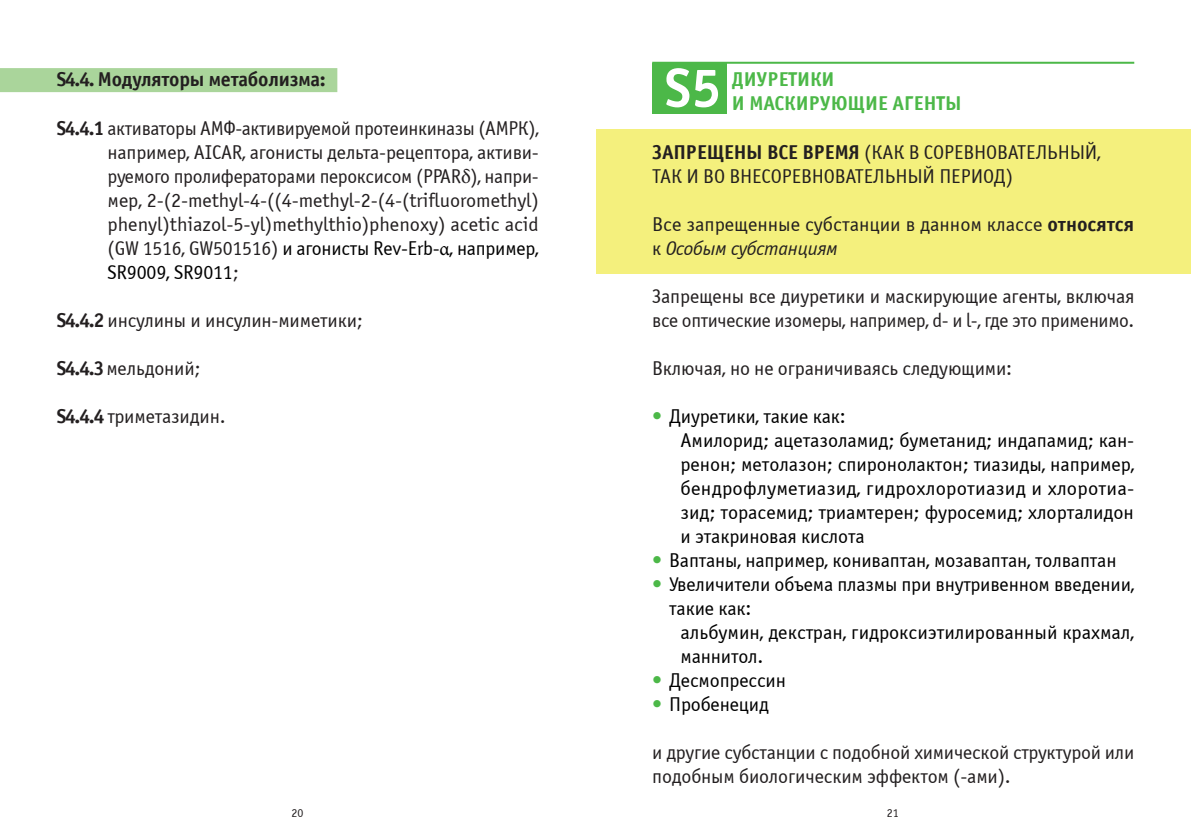
<style>
.page{position:relative;width:1191px;height:840px;background:#fff}
.page>*{position:absolute;margin:0;border:0;box-sizing:border-box;transform-origin:0 0}
.t1{font:700 54.6px "Officina Sans Win C";color:#fff}
.t2{font:20px/24px "Officina Sans Win C";letter-spacing:-.01em;color:#231f20}
.t3{font:20px/24px "Officina Sans Win C";letter-spacing:-.005em;color:#000}
.t4{font:700 20px "Officina Sans Win C";letter-spacing:-.01em;color:#231f20}
.t5{font:700 20px/24px "Officina Sans Win C";color:#4cb848}
.t6{font:12px "Officina Sans Win C";color:#231f20}
.s1{font-weight:700}
.s2{font-family:"Minion Pro"}
.s3{color:#000}
.s4{font-family:"Minion Pro";color:#000}
.s5{font-style:italic}
.s6{color:#4cb848}
</style>
<div class="page">
<div style="left:596px;top:129px;width:595px;height:144px;background:#f4f07d"></div>
<div style="left:652px;top:63px;width:74px;height:51px;background:#4cb848"></div>
<div style="left:0;top:68px;width:337px;height:24px;background:#aad59b"></div>
<hr style="left:652px;top:62px;width:482px;height:2px;background:#4cb848">
<p class="t4" style="left:57px;top:68px;width:270px">S4.4. Модуляторы метаболизма:</p>
<p class="t2" style="left:108px;top:116px;width:433px;text-align:justify;text-indent:-51px"><span class="s1">S4.4.1</span> активаторы АМФ-активируемой протеинкиназы (АМРК), например, AICAR, агонисты дельта-рецептора, активи&shy;руемого пролифераторами пероксисом (PPAR<span class="s2">δ</span>), напри&shy;мер, 2-(2-methyl-4-((4-methyl-2-(4-(trifluoromethyl) phenyl)thiazol-5-yl)methylthio)phenoxy) acetic acid (GW 1516, GW501516) <span class="s3">и агонисты Rev-Erb-</span><span class="s4">α</span><span class="s3">, например, SR9009, SR9011</span>;</p>
<p class="t2" style="left:57px;top:308px;width:308px"><span class="s1">S4.4.2</span> инсулины и инсулин-миметики;</p>
<p class="t2" style="left:57px;top:356px;width:145px"><span class="s1">S4.4.3</span> мельдоний;</p>
<p class="t2" style="left:57px;top:404px;width:170px"><span class="s1">S4.4.4</span> триметазидин.</p>
<h1 class="t1" style="left:665px;top:57px;width:58px">S5</h1>
<p class="t5" style="left:732px;top:68px;width:231px">ДИУРЕТИКИ<br>И МАСКИРУЮЩИЕ АГЕНТЫ</p>
<p class="t2" style="left:652px;top:140px;width:450px"><span class="s1">ЗАПРЕЩЕНЫ ВСЕ ВРЕМЯ</span> (КАК В СОРЕВНОВАТЕЛЬНЫЙ,<br>ТАК И ВО ВНЕСОРЕВНОВАТЕЛЬНЫЙ ПЕРИОД)</p>
<p class="t2" style="left:652px;top:212px;width:483px">Все запрещенные субстанции в данном классе <span class="s1">относятся </span>к <span class="s5">Особым субстанциям</span></p>
<p class="t2" style="left:652px;top:284px;width:484px">Запрещены все диуретики и маскирующие агенты, включая все оптические изомеры, например, d- и l-, где это применимо.</p>
<p class="t2" style="left:652px;top:356px;width:361px">Включая, но не ограничиваясь следующими:</p>
<p class="t3" style="left:680px;top:404px;width:455px;text-indent:-28px"><span class="s6">•</span> Диуретики, такие как:<br>Амилорид; ацетазоламид; буметанид; индапамид; кан&shy;ренон; метолазон; спиронолактон; тиазиды, например, бендрофлуметиазид, гидрохлоротиазид и хлоротиа&shy;зид; торасемид; триамтерен; фуросемид; хлорталидон и этакриновая кислота</p>
<p class="t3" style="left:652px;top:548px;width:466px"><span class="s6">•</span> Ваптаны, например, кониваптан, мозаваптан, толваптан</p>
<p class="t3" style="left:652px;top:572px;width:484px"><span class="s6">•</span> Увеличители объема плазмы при внутривенном введении,</p>
<p class="t3" style="left:669px;top:596px;width:84px">такие как:</p>
<p class="t3" style="left:680px;top:620px;width:455px">альбумин, декстран, гидроксиэтилированный крахмал,</p>
<p class="t3" style="left:680px;top:644px;width:84px">маннитол.</p>
<p class="t3" style="left:652px;top:668px;width:135px"><span class="s6">•</span> Десмопрессин</p>
<p class="t3" style="left:652px;top:692px;width:118px"><span class="s6">•</span> Пробенецид</p>
<p class="t2" style="left:652px;top:740px;width:484px">и другие субстанции с подобной химической структурой или подобным биологическим эффектом (-ами).</p>
<p class="t6" style="left:291px;top:805px;width:13px">20</p>
<p class="t6" style="left:887px;top:805px;width:13px">21</p>
</div>
